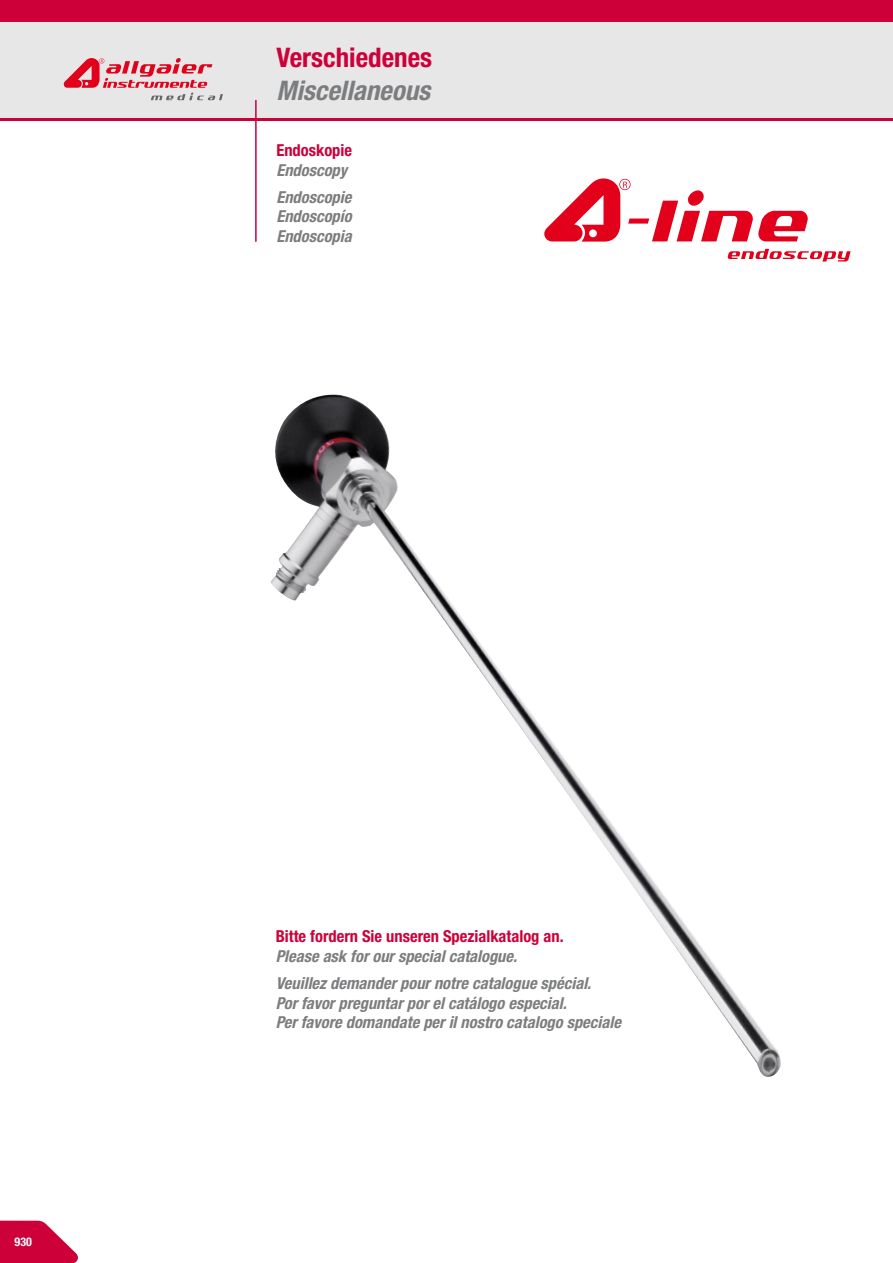
<style>
.page{position:relative;width:893px;height:1263px;background:#fff}
.page>*{position:absolute;margin:0;border:0;box-sizing:border-box;transform-origin:0 0}
.t1{font:700 condensed 27px "Helvetica Neue LT Std";color:#cd003a}
.t2{font:italic 700 condensed 27px "Helvetica Neue LT Std";color:#7c7d7f}
.t3{font:italic 700 condensed 16.5px/27px "Helvetica Neue LT Std";color:#7c7d7f}
.t4{font:700 condensed 16.5px "Helvetica Neue LT Std";color:#cd003a}
.t5{font:700 condensed 12px "Helvetica Neue LT Std";color:#fff}
</style>
<div class="page">
<svg style="left:0;top:1220px;width:78px;height:43px"></svg>
<div style="left:0;top:21px;width:893px;height:98px;background:#e7e7e8"></div>
<div style="left:0;top:0;width:893px;height:21px;background:#cd003a"></div>
<hr style="left:0;top:119px;width:893px;height:2px;background:#cd003a">
<svg style="left:64px;top:58px;width:159px;height:42px"></svg>
<hr style="left:255px;top:100px;width:2px;height:142px;background:#cd003a">
<svg style="left:728px;top:249px;width:123px;height:12px"></svg>
<svg style="left:544px;top:178px;width:264px;height:64px"></svg>
<img style="left:270px;top:394px;width:511px;height:683px">
<h1 class="t1" style="left:276px;top:41px;width:157px">Verschiedenes</h1>
<h1 class="t2" style="left:276px;top:74px;width:155px">Miscellaneous</h1>
<p class="t4" style="left:276px;top:140px;width:77px">Endoskopie</p>
<p class="t3" style="left:276px;top:157px;width:77px">Endoscopy<br>Endoscopie</p>
<p class="t3" style="left:276px;top:207px;width:77px;line-height:19.5px">Endoscopío<br>Endoscopia</p>
<p class="t5" style="left:15px;top:1234px;width:19px">930</p>
<p class="t4" style="left:276px;top:927px;width:289px">Bitte fordern Sie unseren Spezialkatalog an.</p>
<p class="t3" style="left:276px;top:943px;width:317px">Please ask for our special catalogue.<br>Veuillez demander pour notre catalogue spécial.</p>
<p class="t3" style="left:276px;top:993px;width:347px;line-height:19.5px">Por favor preguntar por el catálogo especial.<br>Per favore domandate per il nostro catalogo speciale</p>
</div>
